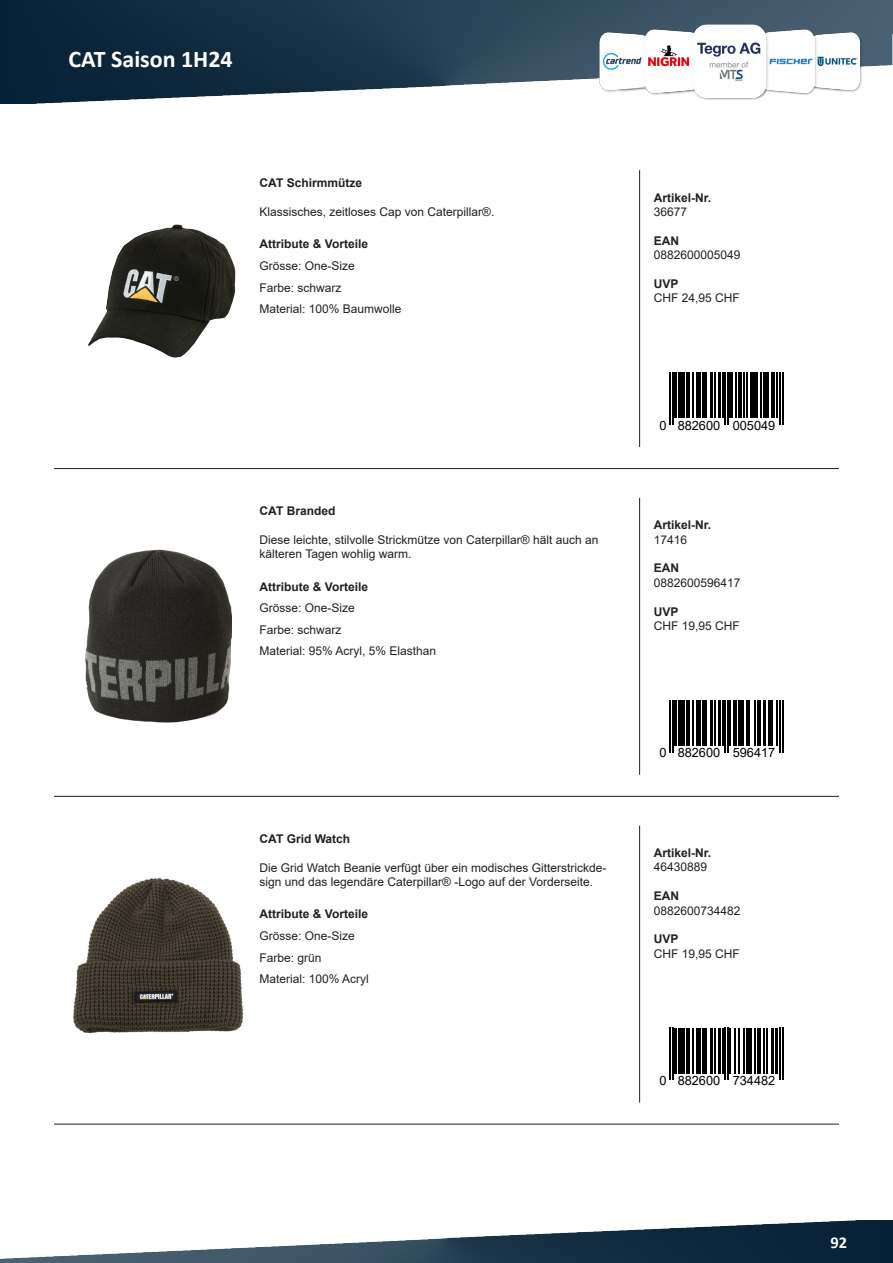
<style>
.page{position:relative;width:893px;height:1263px;background:#fff}
.page>*{position:absolute;margin:0;border:0;box-sizing:border-box;transform-origin:0 0}
.t1{font:700 24px "Calibri";color:#fff}
.t2{font:700 16.5px "Calibri";color:#fff}
.t3{font:12.75px "Arial";color:#000}
.t4{font:12px/21.6px "Arial";color:#231f20}
.t5{font:700 12px "Arial";color:#231f20}
</style>
<div class="page">
<img style="left:0;top:0;width:893px;height:104px">
<img style="left:604px;top:0;width:259px;height:104px">
<img style="left:0;top:1220px;width:893px;height:43px">
<img style="left:597px;top:22px;width:266px;height:79px">
<img style="left:88px;top:224px;width:148px;height:134px">
<hr style="left:639px;top:170px;width:1px;height:277px;background:#231f20">
<hr style="left:54px;top:468px;width:785px;height:1px;background:#231f20">
<svg style="left:669px;top:372px;width:115px;height:53px"></svg>
<hr style="left:670px;top:372px;width:1px;height:52px;background:#000">
<hr style="left:672px;top:372px;width:1px;height:52px;background:#000">
<hr style="left:674px;top:372px;width:3px;height:46px;background:#000">
<hr style="left:678px;top:372px;width:4px;height:46px;background:#000">
<hr style="left:683px;top:372px;width:2px;height:46px;background:#000">
<hr style="left:686px;top:372px;width:4px;height:46px;background:#000">
<hr style="left:692px;top:372px;width:2px;height:46px;background:#000">
<hr style="left:696px;top:372px;width:2px;height:46px;background:#000">
<hr style="left:700px;top:372px;width:1px;height:46px;background:#000">
<div style="left:702px;top:372px;width:5px;height:46px;background:#000"></div>
<hr style="left:710px;top:372px;width:3px;height:46px;background:#000">
<hr style="left:714px;top:372px;width:1px;height:46px;background:#000">
<hr style="left:719px;top:372px;width:2px;height:46px;background:#000">
<hr style="left:722px;top:372px;width:1px;height:46px;background:#000">
<hr style="left:725px;top:372px;width:1px;height:52px;background:#000">
<hr style="left:727px;top:372px;width:1px;height:52px;background:#000">
<hr style="left:729px;top:372px;width:4px;height:46px;background:#000">
<hr style="left:735px;top:372px;width:2px;height:46px;background:#000">
<hr style="left:738px;top:372px;width:3px;height:46px;background:#000">
<hr style="left:744px;top:372px;width:1px;height:46px;background:#000">
<hr style="left:746px;top:372px;width:1px;height:46px;background:#000">
<hr style="left:750px;top:372px;width:3px;height:46px;background:#000">
<hr style="left:755px;top:372px;width:3px;height:46px;background:#000">
<hr style="left:761px;top:372px;width:1px;height:46px;background:#000">
<hr style="left:763px;top:372px;width:1px;height:46px;background:#000">
<hr style="left:765px;top:372px;width:4px;height:46px;background:#000">
<hr style="left:771px;top:372px;width:4px;height:46px;background:#000">
<hr style="left:776px;top:372px;width:1px;height:46px;background:#000">
<hr style="left:780px;top:372px;width:1px;height:52px;background:#000">
<hr style="left:782px;top:372px;width:1px;height:52px;background:#000">
<img style="left:86px;top:549px;width:145px;height:173px">
<hr style="left:639px;top:498px;width:1px;height:277px;background:#231f20">
<hr style="left:54px;top:796px;width:785px;height:1px;background:#231f20">
<svg style="left:669px;top:700px;width:115px;height:53px"></svg>
<hr style="left:670px;top:700px;width:1px;height:52px;background:#000">
<hr style="left:672px;top:700px;width:1px;height:52px;background:#000">
<hr style="left:674px;top:700px;width:3px;height:46px;background:#000">
<hr style="left:678px;top:700px;width:4px;height:46px;background:#000">
<hr style="left:683px;top:700px;width:2px;height:46px;background:#000">
<hr style="left:686px;top:700px;width:4px;height:46px;background:#000">
<hr style="left:692px;top:700px;width:2px;height:46px;background:#000">
<hr style="left:696px;top:700px;width:2px;height:46px;background:#000">
<hr style="left:700px;top:700px;width:1px;height:46px;background:#000">
<div style="left:702px;top:700px;width:5px;height:46px;background:#000"></div>
<hr style="left:710px;top:700px;width:3px;height:46px;background:#000">
<hr style="left:714px;top:700px;width:1px;height:46px;background:#000">
<hr style="left:719px;top:700px;width:2px;height:46px;background:#000">
<hr style="left:722px;top:700px;width:1px;height:46px;background:#000">
<hr style="left:725px;top:700px;width:1px;height:52px;background:#000">
<hr style="left:727px;top:700px;width:1px;height:52px;background:#000">
<hr style="left:729px;top:700px;width:2px;height:46px;background:#000">
<hr style="left:733px;top:700px;width:4px;height:46px;background:#000">
<hr style="left:738px;top:700px;width:3px;height:46px;background:#000">
<hr style="left:743px;top:700px;width:1px;height:46px;background:#000">
<hr style="left:746px;top:700px;width:1px;height:46px;background:#000">
<hr style="left:749px;top:700px;width:1px;height:46px;background:#000">
<hr style="left:755px;top:700px;width:1px;height:46px;background:#000">
<hr style="left:757px;top:700px;width:4px;height:46px;background:#000">
<hr style="left:763px;top:700px;width:2px;height:46px;background:#000">
<hr style="left:768px;top:700px;width:2px;height:46px;background:#000">
<hr style="left:771px;top:700px;width:1px;height:46px;background:#000">
<hr style="left:776px;top:700px;width:1px;height:46px;background:#000">
<hr style="left:780px;top:700px;width:1px;height:52px;background:#000">
<hr style="left:782px;top:700px;width:1px;height:52px;background:#000">
<img style="left:73px;top:878px;width:171px;height:156px">
<hr style="left:639px;top:826px;width:1px;height:276px;background:#231f20">
<hr style="left:54px;top:1124px;width:785px;height:1px;background:#231f20">
<svg style="left:669px;top:1028px;width:115px;height:52px"></svg>
<hr style="left:670px;top:1028px;width:1px;height:52px;background:#000">
<hr style="left:672px;top:1028px;width:1px;height:52px;background:#000">
<hr style="left:674px;top:1028px;width:3px;height:45px;background:#000">
<hr style="left:678px;top:1028px;width:4px;height:45px;background:#000">
<hr style="left:683px;top:1028px;width:2px;height:45px;background:#000">
<hr style="left:686px;top:1028px;width:4px;height:45px;background:#000">
<hr style="left:692px;top:1028px;width:2px;height:45px;background:#000">
<hr style="left:696px;top:1028px;width:2px;height:45px;background:#000">
<hr style="left:700px;top:1028px;width:1px;height:45px;background:#000">
<div style="left:702px;top:1028px;width:5px;height:45px;background:#000"></div>
<hr style="left:710px;top:1028px;width:3px;height:45px;background:#000">
<hr style="left:714px;top:1028px;width:1px;height:45px;background:#000">
<hr style="left:719px;top:1028px;width:2px;height:45px;background:#000">
<hr style="left:722px;top:1028px;width:1px;height:45px;background:#000">
<hr style="left:725px;top:1028px;width:1px;height:52px;background:#000">
<hr style="left:727px;top:1028px;width:1px;height:52px;background:#000">
<hr style="left:729px;top:1028px;width:2px;height:45px;background:#000">
<hr style="left:734px;top:1028px;width:1px;height:45px;background:#000">
<hr style="left:738px;top:1028px;width:1px;height:45px;background:#000">
<hr style="left:744px;top:1028px;width:1px;height:45px;background:#000">
<hr style="left:746px;top:1028px;width:1px;height:45px;background:#000">
<hr style="left:749px;top:1028px;width:3px;height:45px;background:#000">
<hr style="left:755px;top:1028px;width:1px;height:45px;background:#000">
<hr style="left:757px;top:1028px;width:4px;height:45px;background:#000">
<hr style="left:763px;top:1028px;width:1px;height:45px;background:#000">
<hr style="left:767px;top:1028px;width:1px;height:45px;background:#000">
<hr style="left:771px;top:1028px;width:3px;height:45px;background:#000">
<hr style="left:775px;top:1028px;width:2px;height:45px;background:#000">
<hr style="left:780px;top:1028px;width:1px;height:52px;background:#000">
<hr style="left:782px;top:1028px;width:1px;height:52px;background:#000">
<h1 class="t1" style="left:68px;top:42px;width:166px">CAT Saison 1H24</h1>
<p class="t5" style="left:260px;top:175px;width:104px">CAT Schirmmütze</p>
<p class="t4" style="left:260px;top:201px;width:236px">Klassisches, zeitloses Cap von Caterpillar®.</p>
<p class="t5" style="left:260px;top:236px;width:110px">Attribute &amp; Vorteile</p>
<p class="t4" style="left:260px;top:255px;width:97px">Grösse: One-Size</p>
<p class="t4" style="left:260px;top:277px;width:144px">Farbe: schwarz<br>Material: 100% Baumwolle</p>
<p class="t5" style="left:260px;top:502px;width:77px">CAT Branded</p>
<p class="t4" style="left:260px;top:532px;width:340px;line-height:14.4px">Diese leichte, stilvolle Strickmütze von Caterpillar® hält auch an kälteren Tagen wohlig warm.</p>
<p class="t5" style="left:260px;top:578px;width:110px">Attribute &amp; Vorteile</p>
<p class="t4" style="left:260px;top:597px;width:97px">Grösse: One-Size</p>
<p class="t4" style="left:260px;top:619px;width:178px">Farbe: schwarz<br>Material: 95% Acryl, 5% Elasthan</p>
<p class="t5" style="left:260px;top:830px;width:92px">CAT Grid Watch</p>
<p class="t4" style="left:260px;top:860px;width:349px;line-height:14.4px">Die Grid Watch Beanie verfügt über ein modisches Gitterstrickde&shy;sign und das legendäre Caterpillar® -Logo auf der Vorderseite.</p>
<p class="t5" style="left:260px;top:906px;width:110px">Attribute &amp; Vorteile</p>
<p class="t4" style="left:260px;top:925px;width:97px">Grösse: One-Size</p>
<p class="t4" style="left:260px;top:946px;width:111px">Farbe: grün<br>Material: 100% Acryl</p>
<p class="t5" style="left:654px;top:189px;width:59px">Artikel-Nr.</p>
<p class="t4" style="left:654px;top:201px;width:35px">36677</p>
<p class="t5" style="left:654px;top:232px;width:27px">EAN</p>
<p class="t4" style="left:654px;top:244px;width:88px">0882600005049</p>
<p class="t5" style="left:654px;top:275px;width:26px">UVP</p>
<p class="t4" style="left:654px;top:287px;width:88px">CHF 24,95 CHF</p>
<p class="t3" style="left:659px;top:416px;width:117px">0 882600 005049</p>
<p class="t5" style="left:654px;top:517px;width:59px">Artikel-Nr.</p>
<p class="t4" style="left:654px;top:529px;width:35px">17416</p>
<p class="t5" style="left:654px;top:560px;width:27px">EAN</p>
<p class="t4" style="left:654px;top:572px;width:88px">0882600596417</p>
<p class="t5" style="left:654px;top:603px;width:26px">UVP</p>
<p class="t4" style="left:654px;top:615px;width:88px">CHF 19,95 CHF</p>
<p class="t3" style="left:659px;top:744px;width:117px">0 882600 596417</p>
<p class="t5" style="left:654px;top:844px;width:59px">Artikel-Nr.</p>
<p class="t4" style="left:654px;top:856px;width:55px">46430889</p>
<p class="t5" style="left:654px;top:887px;width:27px">EAN</p>
<p class="t4" style="left:654px;top:899px;width:88px">0882600734482</p>
<p class="t5" style="left:654px;top:931px;width:26px">UVP</p>
<p class="t4" style="left:654px;top:943px;width:88px">CHF 19,95 CHF</p>
<p class="t3" style="left:659px;top:1072px;width:117px">0 882600 734482</p>
<h2 class="t2" style="left:831px;top:1230px;width:18px">92</h2>
</div>
